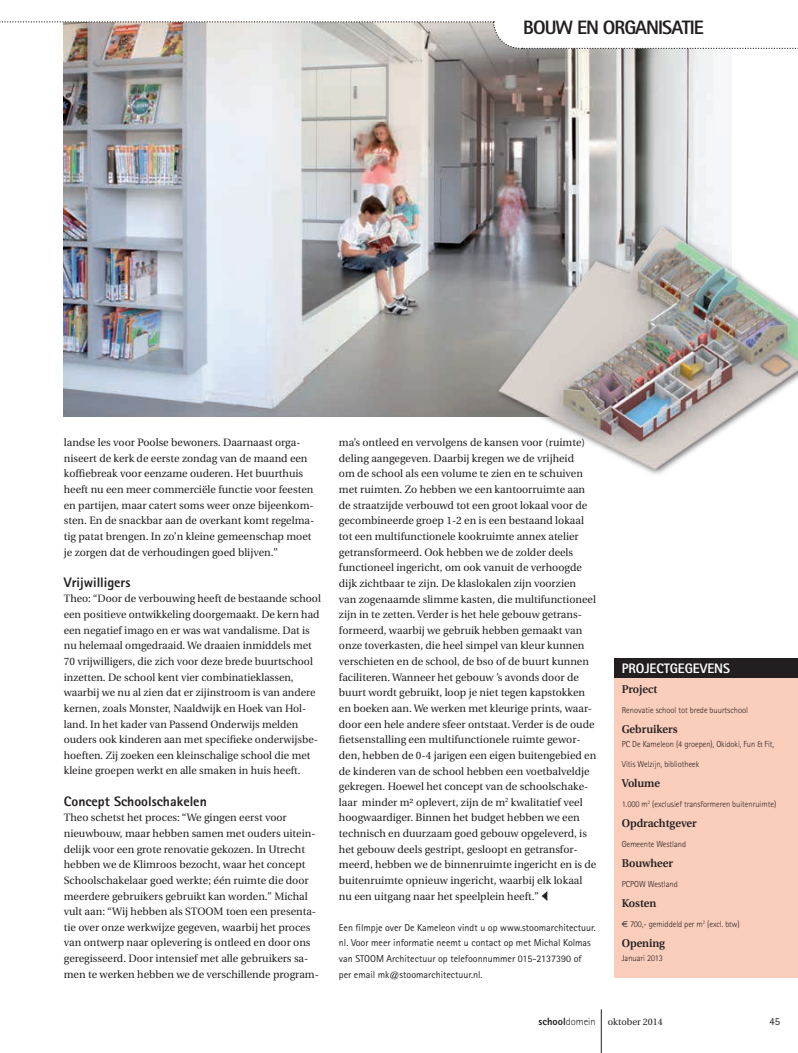
<style>
.page{position:relative;width:798px;height:1053px;background:#fff}
.page>*{position:absolute;margin:0;border:0;box-sizing:border-box;transform-origin:0 0}
.t1{font:800 19.38px "Rotis Sans Serif";letter-spacing:-.05em;color:#231f20}
.t2{font:800 13.75px "Rotis Sans Serif";color:#231f20}
.t3{font:800 13.75px "Rotis Sans Serif";color:#fff}
.t4{font:600 11.25px "Utopia";letter-spacing:-.005em;color:#231f20}
.t5{font:10.62px/15.6px "Utopia";color:#231f20}
.t6{font:10.62px "Rotis Sans Serif";color:#231f20}
.t7{font:10px/15.6px "Rotis Sans Serif";color:#231f20}
.t8{font:9.38px "Utopia";color:#231f20}
.t9{font:300 8.75px "Rotis Sans Serif";letter-spacing:-.005em;color:#231f20}
.s1{font-family:"Rotis Sans Serif";font-weight:800;font-size:10.5px}
.s2{font-family:"Rotis Sans Serif";font-weight:300;font-size:10.5px}
.s3{font-family:"Euro Sans";font-weight:400}
</style>
<div class="page">
<img style="left:64px;top:50px;width:666px;height:366px">
<hr style="left:600px;top:1009px;width:1px;height:43px;background:#231f20">
<svg style="left:542px;top:891px;width:5px;height:10px"></svg>
<svg style="left:0;top:21px;width:798px;height:29px"></svg>
<div style="left:614px;top:672px;width:183px;height:305px;background:#fbcdbb"></div>
<div style="left:614px;top:658px;width:183px;height:19px;background:#231f20"></div>
<img style="left:435px;top:202px;width:362px;height:272px">
<h1 class="t1" style="left:523px;top:15px;width:182px">BOUW EN ORGANISATIE</h1>
<p class="t5" style="left:64px;top:435px;width:252px">landse les voor Poolse bewoners. Daarnaast orga&shy;niseert de kerk de eerste zondag van de maand een koffiebreak voor eenzame ouderen. Het buurthuis heeft nu een meer commerciële functie voor feesten en partijen, maar catert soms weer onze bijeenkom&shy;sten. En de snackbar aan de overkant komt regelma&shy;tig patat brengen. In zo’n kleine gemeenschap moet je zorgen dat de verhoudingen goed blijven.”</p>
<p class="t2" style="left:64px;top:573px;width:68px">Vrijwilligers</p>
<p class="t5" style="left:64px;top:591px;width:258px">Theo: “Door de verbouwing heeft de bestaande school een positieve ontwikkeling doorgemaakt. De kern had een negatief imago en er was wat vandalisme. Dat is nu helemaal omgedraaid. We draaien inmiddels met 70 vrijwilligers, die zich voor deze brede buurtschool inzetten. De school kent vier combinatieklassen, waarbij we nu al zien dat er zijinstroom is van andere kernen, zoals Monster, Naaldwijk en Hoek van Hol&shy;land. In het kader van Passend Onderwijs melden ouders ook kinderen aan met specifieke onderwijsbe&shy;hoeften. Zij zoeken een kleinschalige school die met kleine groepen werkt en alle smaken in huis heeft.</p>
<p class="t2" style="left:64px;top:792px;width:144px">Concept Schoolschakelen</p>
<p class="t5" style="left:64px;top:810px;width:256px">Theo schetst het proces: “We gingen eerst voor nieuwbouw, maar hebben samen met ouders uitein&shy;delijk voor een grote renovatie gekozen. In Utrecht hebben we de Klimroos bezocht, waar het concept Schoolschakelaar goed werkte; één ruimte die door meerdere gebruikers gebruikt kan worden.” Michal vult aan: “Wij hebben als STOOM toen een presenta&shy;tie over onze werkwijze gegeven, waarbij het proces van ontwerp naar oplevering is ontleed en door ons geregisseerd. Door intensief met alle gebruikers sa&shy;men te werken hebben we de verschillende program-</p>
<p class="t5" style="left:339px;top:435px;width:259px">ma’s ontleed en vervolgens de kansen voor (ruimte) deling aangegeven. Daarbij kregen we de vrijheid<br>om de school als een volume te zien en te schuiven met ruimten. Zo hebben we een kantoorruimte aan de straatzijde verbouwd tot een groot lokaal voor de gecombineerde groep 1-2 en is een bestaand lokaal tot een multifunctionele kookruimte annex atelier getransformeerd. Ook hebben we de zolder deels functioneel ingericht, om ook vanuit de verhoogde dijk zichtbaar te zijn. De klaslokalen zijn voorzien<br>van zogenaamde slimme kasten, die multifunctioneel zijn in te zetten. Verder is het hele gebouw getrans&shy;formeerd, waarbij we gebruik hebben gemaakt van onze toverkasten, die heel simpel van kleur kunnen verschieten en de school, de bso of de buurt kunnen faciliteren. Wanneer het gebouw ’s avonds door de buurt wordt gebruikt, loop je niet tegen kapstokken en boeken aan. We werken met kleurige prints, waar&shy;door een hele andere sfeer ontstaat. Verder is de oude fietsenstalling een multifunctionele ruimte gewor&shy;den, hebben de 0-4 jarigen een eigen buitengebied en de kinderen van de school hebben een voetbalveldje gekregen. Hoewel het concept van de schoolschake&shy;laar minder m² oplevert, zijn de m<sup>2</sup> kwalitatief veel hoogwaardiger. Binnen het budget hebben we een technisch en duurzaam goed gebouw opgeleverd, is het gebouw deels gestript, gesloopt en getransfor&shy;meerd, hebben we de binnenruimte ingericht en is de buitenruimte opnieuw ingericht, waarbij elk lokaal nu een uitgang naar het speelplein heeft.”</p>
<p class="t7" style="left:339px;top:919px;width:258px">Een filmpje over De Kameleon vindt u op www.stoomarchitectuur. nl. Voor meer informatie neemt u contact op met Michal Kolmas van STOOM Architectuur op telefoonnummer 015-2137390 of per email mk@stoomarchitectuur.nl.</p>
<p class="t8" style="left:538px;top:1016px;width:126px"><span class="s1">school</span><span class="s2">domein</span> oktober 2014</p>
<p class="t6" style="left:769px;top:1014px;width:12px">45</p>
<p class="t3" style="left:621px;top:659px;width:36px">Projectgegevens</p>
<p class="t4" style="left:621px;top:682px;width:37px">Project</p>
<p class="t9" style="left:621px;top:704px;width:128px">Renovatie school tot brede buurtschool</p>
<p class="t4" style="left:621px;top:722px;width:57px">Gebruikers</p>
<p class="t9" style="left:621px;top:738px;width:154px">PC De Kameleon (4 groepen), Okidoki, Fun &amp; Fit,</p>
<p class="t9" style="left:621px;top:758px;width:79px">Vitis Welzijn, bibliotheek</p>
<p class="t4" style="left:621px;top:776px;width:40px">Volume</p>
<p class="t9" style="left:621px;top:798px;width:156px">1.000 m<sup>2</sup> (exclusief transformeren buitenruimte)</p>
<p class="t4" style="left:621px;top:816px;width:76px">Opdrachtgever</p>
<p class="t9" style="left:621px;top:838px;width:66px">Gemeente Westland</p>
<p class="t4" style="left:621px;top:856px;width:53px">Bouwheer</p>
<p class="t9" style="left:621px;top:878px;width:57px">PCPOW Westland</p>
<p class="t4" style="left:621px;top:896px;width:36px">Kosten</p>
<p class="t9" style="left:621px;top:918px;width:119px"><span class="s3">e</span> 700,- gemiddeld per m<sup>2</sup> (excl. btw)</p>
<p class="t4" style="left:621px;top:936px;width:45px">Opening</p>
<p class="t9" style="left:621px;top:952px;width:43px">Januari 2013</p>
</div>
